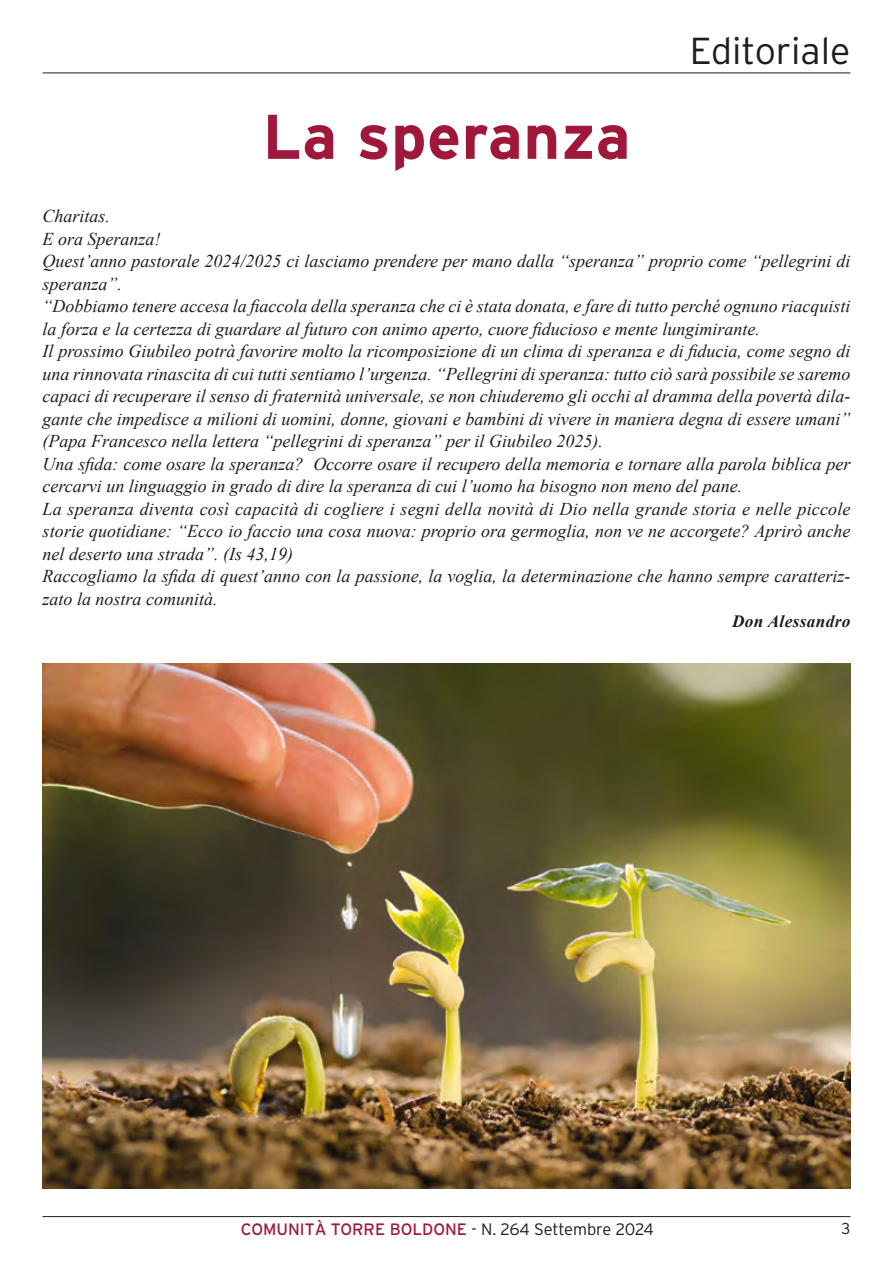
<style>
.page{position:relative;width:893px;height:1263px;background:#fff}
.page>*{position:absolute;margin:0;border:0;box-sizing:border-box;transform-origin:0 0}
.t1{font:700 63px "Interstate";letter-spacing:.01em;color:#9f1839}
.t2{font:300 37.5px "Interstate";color:#1d1d1b}
.t3{font:italic 18px/22.5px "Times New Roman";color:#1d1d1b}
.t4{font:italic 700 17.25px "Times New Roman";letter-spacing:.02em;color:#1d1d1b}
.t5{font:16.5px "Interstate";color:#9f1839}
.t6{font:300 15.75px "Interstate";color:#1d1d1b}
.s1{font-weight:300;color:#1d1d1b}
</style>
<div class="page">
<hr style="left:43px;top:1216px;width:807px;height:1px;background:#1d1d1b">
<hr style="left:43px;top:73px;width:807px;height:1px;background:#1d1d1b">
<img style="left:43px;top:663px;width:807px;height:525px">
<h1 class="t1" style="left:262px;top:101px;width:370px">La speranza</h1>
<h2 class="t2" style="left:690px;top:30px;width:162px">Editoriale</h2>
<p class="t3" style="left:43px;top:205px;width:809px">Charitas.<br>E ora Speranza!<br>Quest’anno pastorale 2024/2025 ci lasciamo prendere per mano dalla “speranza” proprio come “pellegrini di speranza”.<br>“Dobbiamo tenere accesa la fiaccola della speranza che ci è stata donata, e fare di tutto perché ognuno riacquisti la forza e la certezza di guardare al futuro con animo aperto, cuore fiducioso e mente lungimirante.<br>Il prossimo Giubileo potrà favorire molto la ricomposizione di un clima di speranza e di fiducia, come segno di una rinnovata rinascita di cui tutti sentiamo l’urgenza. “Pellegrini di speranza: tutto ciò sarà possibile se saremo capaci di recuperare il senso di fraternità universale, se non chiuderemo gli occhi al dramma della povertà dila&shy;gante che impedisce a milioni di uomini, donne, giovani e bambini di vivere in maniera degna di essere umani” (Papa Francesco nella lettera “pellegrini di speranza” per il Giubileo 2025).<br>Una sfida: come osare la speranza? Occorre osare il recupero della memoria e tornare alla parola biblica per cercarvi un linguaggio in grado di dire la speranza di cui l’uomo ha bisogno non meno del pane.<br>La speranza diventa così capacità di cogliere i segni della novità di Dio nella grande storia e nelle piccole storie quotidiane: “Ecco io faccio una cosa nuova: proprio ora germoglia, non ve ne accorgete? Aprirò anche nel deserto una strada”. (Is 43,19)<br>Raccogliamo la sfida di quest’anno con la passione, la voglia, la determinazione che hanno sempre caratteriz&shy;zato la nostra comunità.</p>
<p class="t4" style="left:732px;top:609px;width:120px">Don Alessandro</p>
<p class="t5" style="left:241px;top:1219px;width:414px">COMUNITÀ TORRE BOLDONE <span class="s1">- N. 264 Settembre 2024</span></p>
<p class="t6" style="left:842px;top:1220px;width:10px">3</p>
</div>
